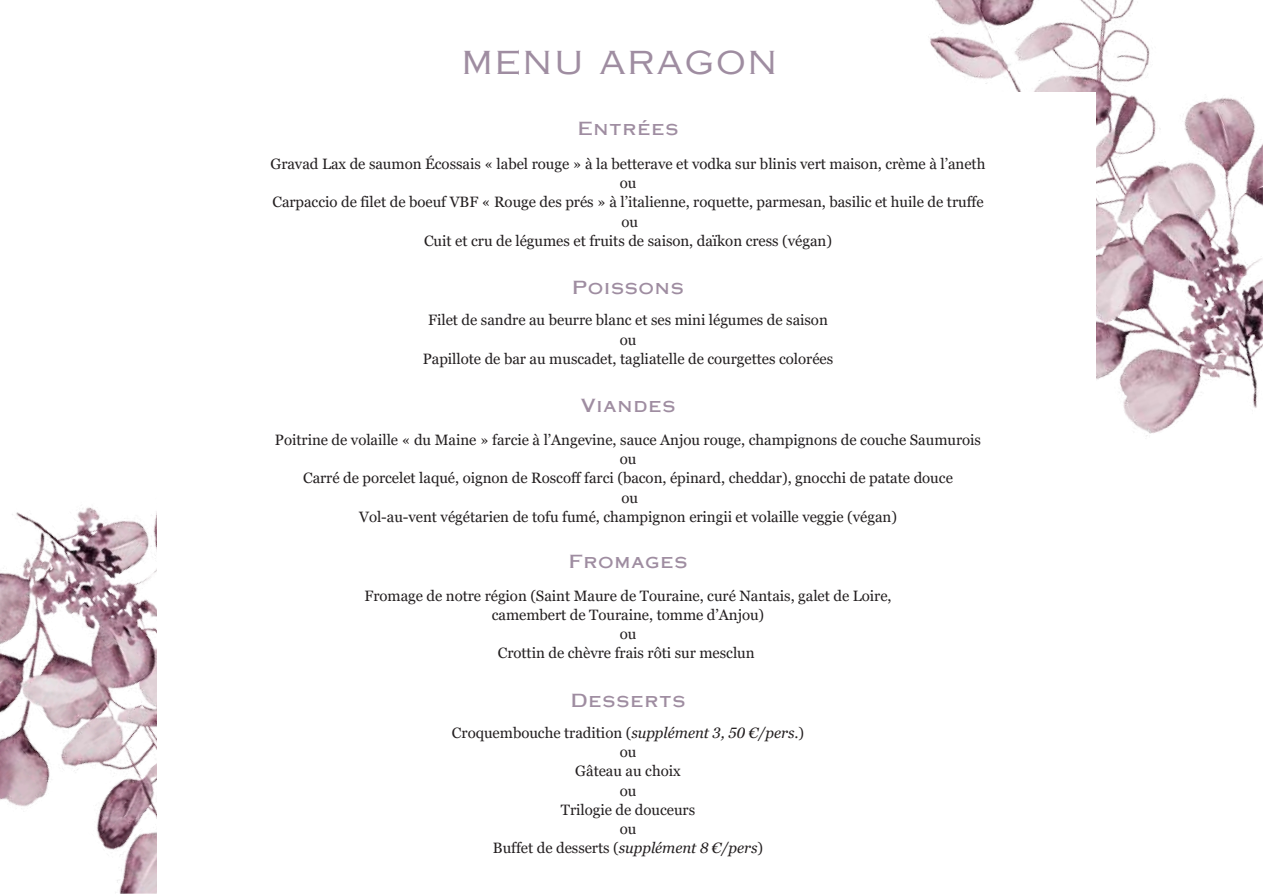
<style>
.page{position:relative;width:1263px;height:894px;background:#fff}
.page>*{position:absolute;margin:0;border:0;box-sizing:border-box;transform-origin:0 0}
.t1{font:31.5px "Copperplate Gothic LT Pro 32 AB";letter-spacing:.055em;color:#9f8da1}
.t2{font:18px "Copperplate Gothic LT Pro 31 AB";letter-spacing:.055em;color:#9f8da1}
.t3{font:15px/19.2px "Georgia Pro";letter-spacing:-.005em;color:#231f20;text-align:center}
.s1{font-style:italic}
</style>
<div class="page">
<img style="left:928px;top:0;width:335px;height:436px">
<img style="left:0;top:507px;width:157px;height:386px">
<div style="left:157px;top:93px;width:938px;height:800px;background:#fff"></div>
<h1 class="t1" style="left:461px;top:51px;width:317px">MENU ARAGON</h1>
<p class="t2" style="left:578px;top:122px;width:102px">Entrées</p>
<p class="t3" style="left:271px;top:154px;width:716px">Gravad Lax de saumon Écossais « label rouge » à la betterave et vodka sur blinis vert maison, crème à l’aneth ou<br>Carpaccio de filet de boeuf VBF « Rouge des prés » à l’italienne, roquette, parmesan, basilic et huile de truffe ou<br>Cuit et cru de légumes et fruits de saison, daïkon cress (végan)</p>
<p class="t2" style="left:572px;top:280px;width:113px">Poissons</p>
<p class="t3" style="left:423px;top:310px;width:412px">Filet de sandre au beurre blanc et ses mini légumes de saison ou<br>Papillote de bar au muscadet, tagliatelle de courgettes colorées</p>
<p class="t2" style="left:581px;top:398px;width:96px">Viandes</p>
<p class="t3" style="left:275px;top:430px;width:708px">Poitrine de volaille « du Maine » farcie à l’Angevine, sauce Anjou rouge, champignons de couche Saumurois ou<br>Carré de porcelet laqué, oignon de Roscoff farci (bacon, épinard, cheddar), gnocchi de patate douce<br>ou<br>Vol-au-vent végétarien de tofu fumé, champignon eringii et volaille veggie (végan)</p>
<p class="t2" style="left:569px;top:554px;width:120px">Fromages</p>
<p class="t3" style="left:364px;top:586px;width:529px">Fromage de notre région (Saint Maure de Touraine, curé Nantais, galet de Loire, camembert de Touraine, tomme d’Anjou)<br>ou<br>Crottin de chèvre frais rôti sur mesclun</p>
<p class="t2" style="left:571px;top:693px;width:116px">Desserts</p>
<p class="t3" style="left:452px;top:723px;width:354px">Croquembouche tradition (<span class="s1">supplément 3, 50 €/pers</span>.) ou<br>Gâteau au choix<br>ou<br>Trilogie de douceurs<br>ou<br>Buffet de desserts (<span class="s1">supplément 8 €/pers</span>)</p>
</div>
